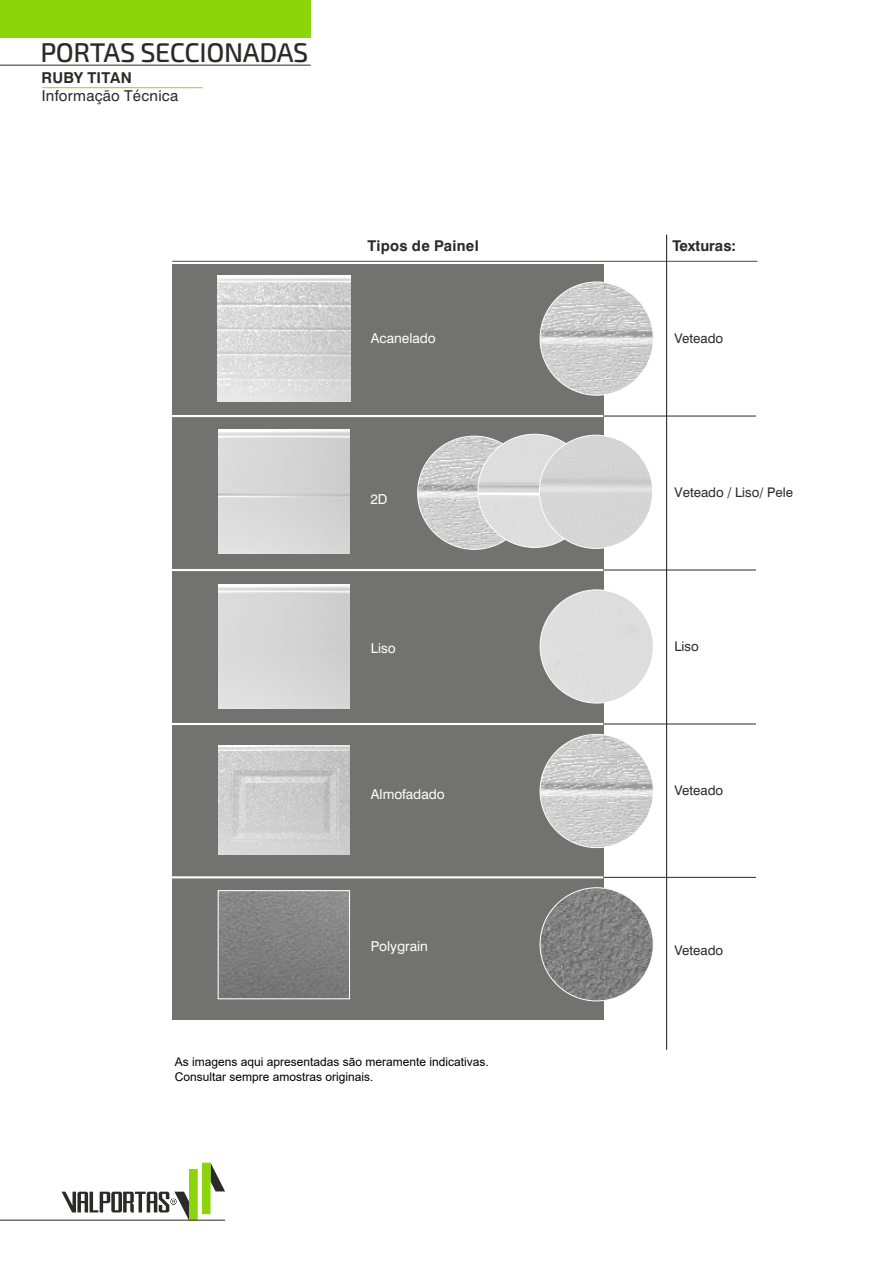
<style>
.page{position:relative;width:893px;height:1263px;background:#fff}
.page>*{position:absolute;margin:0;border:0;box-sizing:border-box;transform-origin:0 0}
.t1{font:500 27px "Exo 2";letter-spacing:-.015em;color:#2b2a29}
.t2{font:15px "Swiss 721 BT";letter-spacing:.02em;color:#2b2a29}
.t3{font:700 15px "Swiss 721 BT";letter-spacing:.02em;color:#2b2a29}
.t4{font:700 14.85px "Swiss 721 BT";letter-spacing:.005em;color:#2b2a29}
.t5{font:13.65px "Swiss 721 BT";color:#fefefe}
.t6{font:13.35px "Swiss 721 BT";color:#2b2a29}
.t7{font:12px/14.4px "Arial";color:#000}
</style>
<div class="page">
<hr style="left:0;top:65px;width:311px;height:1px;background:#2b2a29">
<hr style="left:43px;top:87px;width:159px;height:1px;background:#8cd50b">
<div style="left:0;top:0;width:311px;height:38px;background:#8cd50b"></div>
<svg style="left:62px;top:1163px;width:163px;height:57px"></svg>
<hr style="left:0;top:1220px;width:225px;height:1px;background:#2b2a29">
<div style="left:172px;top:264px;width:431px;height:756px;background:#727271"></div>
<img style="left:220px;top:892px;width:128px;height:104px">
<div style="left:218px;top:890px;width:132px;height:109px;border:1px solid #fefefe"></div>
<img style="left:219px;top:429px;width:131px;height:125px">
<img style="left:219px;top:746px;width:131px;height:108px">
<img style="left:218px;top:276px;width:132px;height:125px">
<div style="left:537px;top:280px;width:124px;height:125px;background:#2b2a29;opacity:.35"></div>
<img style="left:540px;top:282px;width:113px;height:113px;border-radius:50%">
<div style="left:414px;top:435px;width:125px;height:124px;background:#2b2a29;opacity:.35"></div>
<img style="left:418px;top:436px;width:113px;height:113px;border-radius:50%">
<div style="left:538px;top:588px;width:124px;height:124px;background:#2b2a29;opacity:.35"></div>
<div style="left:540px;top:590px;width:113px;height:113px;background:#dedede;border-radius:50%"></div>
<div style="left:538px;top:732px;width:124px;height:125px;background:#2b2a29;opacity:.35"></div>
<img style="left:540px;top:734px;width:113px;height:114px;border-radius:50%">
<hr style="left:603px;top:416px;width:153px;height:1px;background:#2b2a29">
<hr style="left:603px;top:570px;width:153px;height:1px;background:#2b2a29">
<hr style="left:603px;top:723px;width:153px;height:1px;background:#2b2a29">
<div style="left:476px;top:432px;width:124px;height:125px;background:#2b2a29;opacity:.35"></div>
<img style="left:478px;top:434px;width:113px;height:113px;border-radius:50%">
<hr style="left:666px;top:235px;width:1px;height:815px;background:#2b2a29">
<hr style="left:172px;top:260px;width:585px;height:2px;background:#2b2a29">
<img style="left:539px;top:435px;width:114px;height:113px;border-radius:50%">
<hr style="left:162px;top:415px;width:441px;height:2px;background:#fefefe">
<hr style="left:162px;top:569px;width:441px;height:2px;background:#fefefe">
<hr style="left:162px;top:723px;width:441px;height:2px;background:#fefefe">
<div style="left:538px;top:886px;width:124px;height:124px;background:#2b2a29;opacity:.35"></div>
<img style="left:540px;top:888px;width:113px;height:113px;border-radius:50%">
<hr style="left:603px;top:877px;width:153px;height:1px;background:#2b2a29">
<hr style="left:162px;top:876px;width:441px;height:2px;background:#fefefe">
<img style="left:219px;top:584px;width:131px;height:125px">
<h1 class="t1" style="left:40px;top:43px;width:270px">PORTAS SECCIONADAS</h1>
<p class="t3" style="left:42px;top:72px;width:92px">RUBY TITAN</p>
<p class="t2" style="left:42px;top:90px;width:138px">Informação Técnica</p>
<p class="t4" style="left:368px;top:239px;width:113px">Tipos de Painel</p>
<p class="t4" style="left:672px;top:239px;width:65px">Texturas:</p>
<p class="t5" style="left:371px;top:333px;width:66px">Acanelado</p>
<p class="t6" style="left:675px;top:333px;width:50px">Veteado</p>
<p class="t5" style="left:370px;top:493px;width:19px">2D</p>
<p class="t6" style="left:675px;top:487px;width:120px">Veteado / Liso/ Pele</p>
<p class="t5" style="left:371px;top:643px;width:27px">Liso</p>
<p class="t6" style="left:674px;top:640px;width:26px">Liso</p>
<p class="t5" style="left:371px;top:788px;width:75px">Almofadado</p>
<p class="t6" style="left:675px;top:785px;width:50px">Veteado</p>
<p class="t5" style="left:371px;top:940px;width:59px">Polygrain</p>
<p class="t6" style="left:675px;top:944px;width:50px">Veteado</p>
<p class="t7" style="left:175px;top:1055px;width:316px">As imagens aqui apresentadas são meramente indicativas.<br>Consultar sempre amostras originais.</p>
</div>
